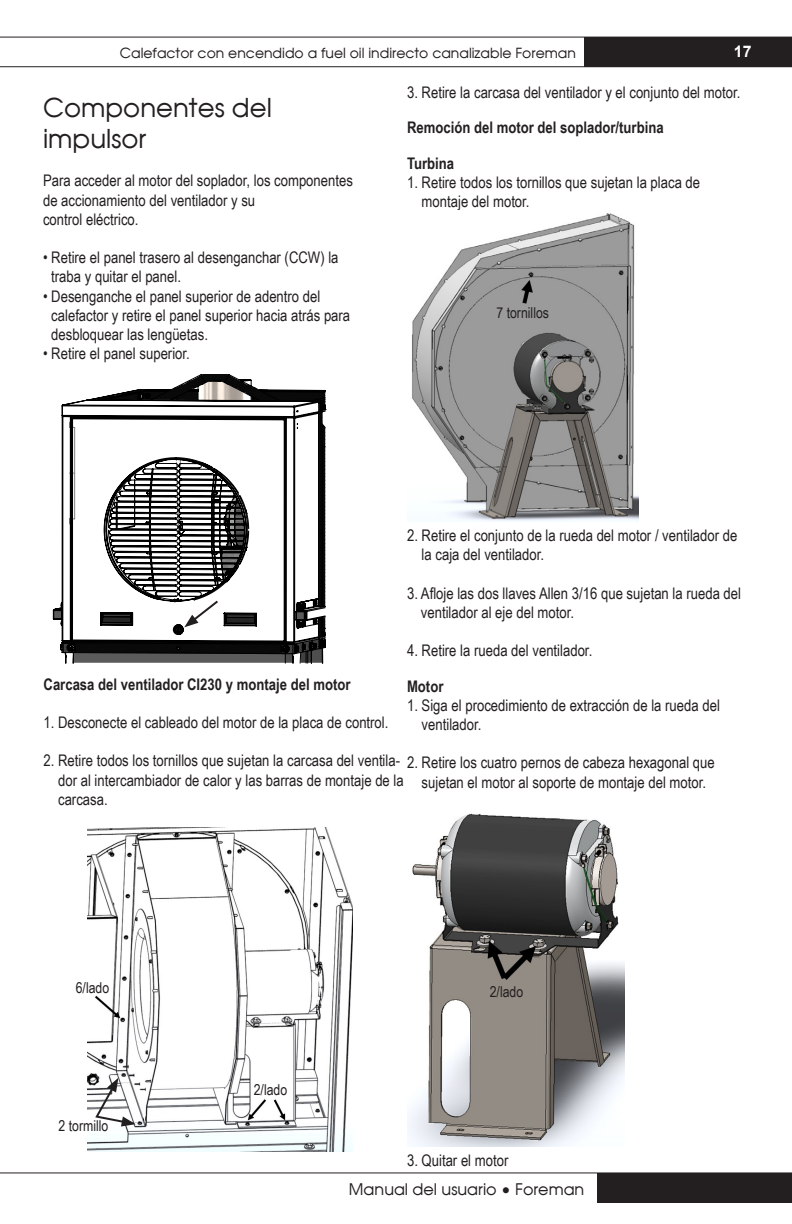
<style>
.page{position:relative;width:792px;height:1224px;background:#fff}
.page>*{position:absolute;margin:0;border:0;box-sizing:border-box;transform-origin:0 0}
.Attention_Header{font:26px/31.2px "Moderne";color:#231f20}
.Attention_Header-2{font:16px/19.2px "Arial Narrow";color:#231f20}
.Attention_Header-3{font:700 16px "Arial Narrow";color:#231f20}
.t1{font:16px "Moderne";color:#231f20}
.t2{font:700 16px "Arial";color:#fff}
.BODY_for_INSIDE_PAGE{font:15px "Arial Narrow";color:#231f20}
.t3{font:14px "Moderne";color:#231f20}
</style>
<div class="page">
<div style="left:585px;top:37px;width:207px;height:30px;background:#231f20"></div>
<div style="left:597px;top:1173px;width:195px;height:30px;background:#231f20"></div>
<hr style="left:0;top:37px;width:792px;height:1px;background:#231f20">
<hr style="left:0;top:66px;width:792px;height:1px;background:#231f20">
<hr style="left:0;top:1172px;width:792px;height:1px;background:#231f20">
<svg style="left:53px;top:375px;width:273px;height:289px"></svg>
<img style="left:87px;top:827px;width:265px;height:324px">
<svg style="left:184px;top:599px;width:36px;height:28px"></svg>
<img style="left:412px;top:213px;width:227px;height:308px">
<img style="left:407px;top:813px;width:218px;height:333px">
<svg style="left:94px;top:1078px;width:42px;height:49px"></svg>
<p class="t3" style="left:120px;top:44px;width:458px">Calefactor con encendido a fuel oil indirecto canalizable Foreman</p>
<p class="t2" style="left:734px;top:40px;width:19px">17</p>
<p class="Attention_Header" style="left:43px;top:91px;width:230px">Componentes del impulsor</p>
<p class="Attention_Header-2" style="left:43px;top:171px;width:311px">Para acceder al motor del soplador, los componentes de accionamiento del ventilador y su</p>
<p class="Attention_Header-2" style="left:43px;top:209px;width:97px">control eléctrico.</p>
<p class="Attention_Header-2" style="left:51px;top:247px;width:289px;text-indent:-8px">• Retire el panel trasero al desenganchar (CCW) la traba y quitar el panel.</p>
<p class="Attention_Header-2" style="left:51px;top:286px;width:300px;text-indent:-8px">• Desenganche el panel superior de adentro del calefactor y retire el panel superior hacia atrás para desbloquear las lengüetas.</p>
<p class="Attention_Header-2" style="left:43px;top:343px;width:148px">• Retire el panel superior.</p>
<p class="Attention_Header-2" style="left:407px;top:82px;width:335px">3. Retire la carcasa del ventilador y el conjunto del motor.</p>
<p class="Attention_Header-3" style="left:407px;top:116px;width:258px">Remoción del motor del soplador/turbina</p>
<p class="Attention_Header-3" style="left:407px;top:151px;width:49px">Turbina</p>
<p class="Attention_Header-2" style="left:422px;top:172px;width:280px;text-indent:-15px">1. Retire todos los tornillos que sujetan la placa de montaje del motor.</p>
<p class="BODY_for_INSIDE_PAGE" style="left:496px;top:302px;width:54px">7 tornillos</p>
<p class="Attention_Header-2" style="left:422px;top:525px;width:317px;text-indent:-15px">2. Retire el conjunto de la rueda del motor / ventilador de la caja del ventilador.</p>
<p class="Attention_Header-2" style="left:421px;top:583px;width:322px;text-indent:-14px">3. Afloje las dos llaves Allen 3/16 que sujetan la rueda del ventilador al eje del motor.</p>
<p class="Attention_Header-2" style="left:407px;top:641px;width:187px">4. Retire la rueda del ventilador.</p>
<p class="Attention_Header-3" style="left:407px;top:674px;width:38px">Motor</p>
<p class="Attention_Header-2" style="left:422px;top:695px;width:300px;text-indent:-15px">1. Siga el procedimiento de extracción de la rueda del ventilador.</p>
<p class="Attention_Header-2" style="left:407px;top:753px;width:309px;text-align:center">2. Retire los cuatro pernos de cabeza hexagonal que sujetan el motor al soporte de montaje del motor.</p>
<p class="Attention_Header-3" style="left:44px;top:672px;width:308px">Carcasa del ventilador CI230 y montaje del motor</p>
<p class="Attention_Header-2" style="left:44px;top:712px;width:346px">1. Desconecte el cableado del motor de la placa de control.</p>
<p class="Attention_Header-2" style="left:58px;top:751px;width:347px;text-indent:-15px">2. Retire todos los tornillos que sujetan la carcasa del ventila&shy;dor al intercambiador de calor y las barras de montaje de la carcasa.</p>
<p class="BODY_for_INSIDE_PAGE" style="left:76px;top:977px;width:35px">6/lado</p>
<p class="BODY_for_INSIDE_PAGE" style="left:59px;top:1115px;width:51px">2 tormillo</p>
<p class="BODY_for_INSIDE_PAGE" style="left:254px;top:1079px;width:35px">2/lado</p>
<p class="BODY_for_INSIDE_PAGE" style="left:490px;top:981px;width:35px">2/lado</p>
<p class="Attention_Header-2" style="left:407px;top:1150px;width:103px">3. Quitar el motor</p>
<p class="t1" style="left:349px;top:1179px;width:237px">Manual del usuario • Foreman</p>
</div>
